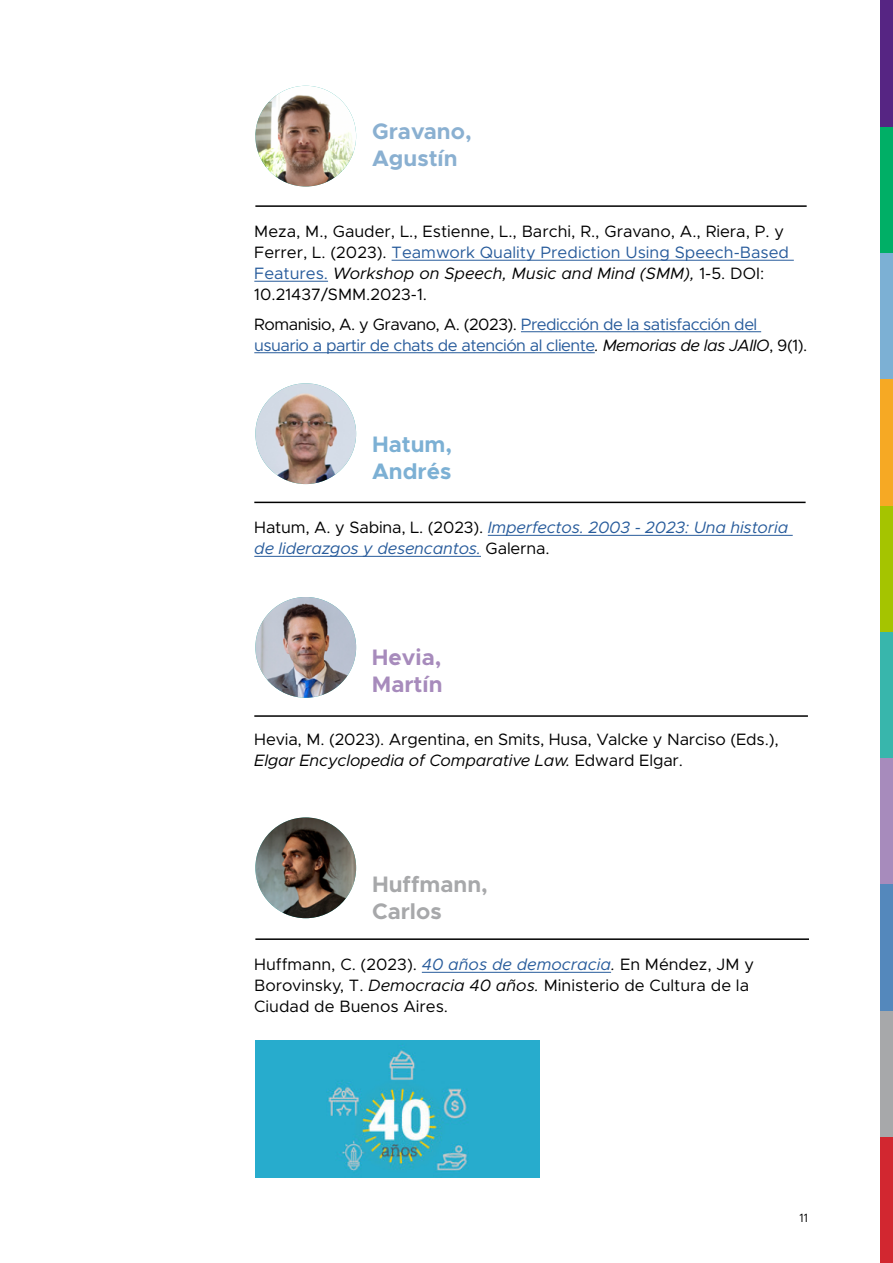
<style>
.page{position:relative;width:893px;height:1263px;background:#fff}
.page>*{position:absolute;margin:0;border:0;box-sizing:border-box;transform-origin:0 0}
.t1{font:700 22.5px/27px "Metropolis";color:#8ab0d1}
.t2{font:700 22.5px/27px "Metropolis";color:#a7a8aa}
.t3{font:700 22.5px/27px "Metropolis";color:#7cb0d4}
.t4{font:700 22.5px/27px "Metropolis";color:#a78bbc}
.t5{font:16.5px/21px "Metropolis";color:#000}
.t6{font:16.5px/21px "Metropolis";letter-spacing:-.03em;color:#275b9b}
.t7{font:italic 16.5px/21px "Metropolis";letter-spacing:-.01em;color:#275b9b}
.t8{font:12px "Metropolis";color:#000}
.s1{color:#275b9b}
.s2{font-style:italic}
.s3{color:#000}
.s4{font-style:italic;color:#000}
.s5{font-style:normal;color:#000}
.s6{font-style:italic;color:#275b9b}
</style>
<div class="page">
<hr style="left:392px;top:260px;width:402px;height:1px;background:#275b9b">
<hr style="left:254px;top:281px;width:74px;height:1px;background:#275b9b">
<hr style="left:521px;top:331px;width:240px;height:1px;background:#275b9b">
<hr style="left:254px;top:352px;width:341px;height:1px;background:#275b9b">
<hr style="left:488px;top:535px;width:305px;height:1px;background:#275b9b">
<hr style="left:254px;top:556px;width:227px;height:1px;background:#275b9b">
<hr style="left:422px;top:972px;width:189px;height:1px;background:#275b9b">
<img style="left:255px;top:86px;width:101px;height:100px;border-radius:50px">
<div style="left:880px;top:1137px;width:13px;height:126px;background:#d22730"></div>
<div style="left:880px;top:1010px;width:13px;height:127px;background:#a7a8aa"></div>
<div style="left:880px;top:884px;width:13px;height:126px;background:#5488bc"></div>
<div style="left:880px;top:758px;width:13px;height:126px;background:#a78bbc"></div>
<div style="left:880px;top:631px;width:13px;height:127px;background:#38b6ac"></div>
<div style="left:880px;top:505px;width:13px;height:126px;background:#a5c400"></div>
<div style="left:880px;top:379px;width:13px;height:126px;background:#f6a924"></div>
<div style="left:880px;top:253px;width:13px;height:126px;background:#7cb0d4"></div>
<div style="left:880px;top:126px;width:13px;height:127px;background:#00af66"></div>
<div style="left:880px;top:0;width:13px;height:126px;background:#562583"></div>
<hr style="left:255px;top:205px;width:552px;height:2px;background:#000">
<img style="left:255px;top:817px;width:101px;height:101px;border-radius:50px">
<img style="left:255px;top:383px;width:101px;height:101px;border-radius:50px">
<img style="left:255px;top:597px;width:101px;height:101px;border-radius:50px">
<hr style="left:254px;top:502px;width:552px;height:1px;background:#000">
<hr style="left:254px;top:715px;width:554px;height:2px;background:#000">
<hr style="left:255px;top:938px;width:554px;height:2px;background:#000">
<img style="left:256px;top:1040px;width:284px;height:138px">
<h1 class="t1" style="left:372px;top:117px;width:101px">Gravano,<br>Agustín</h1>
<p class="t5" style="left:254px;top:221px;width:536px">Meza, M., Gauder, L., Estienne, L., Barchi, R., Gravano, A., Riera, P. y Ferrer, L. (2023). <span class="s1">Teamwork Quality Prediction Using Speech-Based Features.</span> <span class="s2">Workshop on Speech, Music and Mind (SMM),</span> 1-5. DOI:<br>10.21437/SMM.2023-1.</p>
<p class="t6" style="left:254px;top:313px;width:554px"><span class="s3">Romanisio, A. y Gravano, A. (2023).</span> Predicción de la satisfacción del usuario a partir de chats de atención al cliente<span class="s4">. Memorias de las JAIIO</span><span class="s3">, 9(1).</span></p>
<h1 class="t3" style="left:372px;top:430px;width:82px">Hatum,<br>Andrés</h1>
<p class="t7" style="left:254px;top:517px;width:535px"><span class="s5">Hatum, A. y Sabina, L. (2023).</span> Imperfectos. 2003 - 2023: Una historia de liderazgos y desencantos. <span class="s5">Galerna.</span></p>
<h1 class="t4" style="left:372px;top:644px;width:72px">Hevia,<br>Martín</h1>
<p class="t5" style="left:254px;top:729px;width:526px">Hevia, M. (2023). Argentina, en Smits, Husa, Valcke y Narciso (Eds.),<br><span class="s2">Elgar Encyclopedia of Comparative Law.</span> Edward Elgar.</p>
<h1 class="t2" style="left:372px;top:870px;width:117px">Huffmann,<br>Carlos</h1>
<p class="t5" style="left:254px;top:954px;width:501px">Huffmann, C. (2023). <span class="s6">40 años de democracia</span><span class="s2">.</span> En Méndez, JM y<br>Borovinsky, T. <span class="s2">Democracia 40 años.</span> Ministerio de Cultura de la<br>Ciudad de Buenos Aires.</p>
<p class="t8" style="left:799px;top:1210px;width:10px">11</p>
</div>
